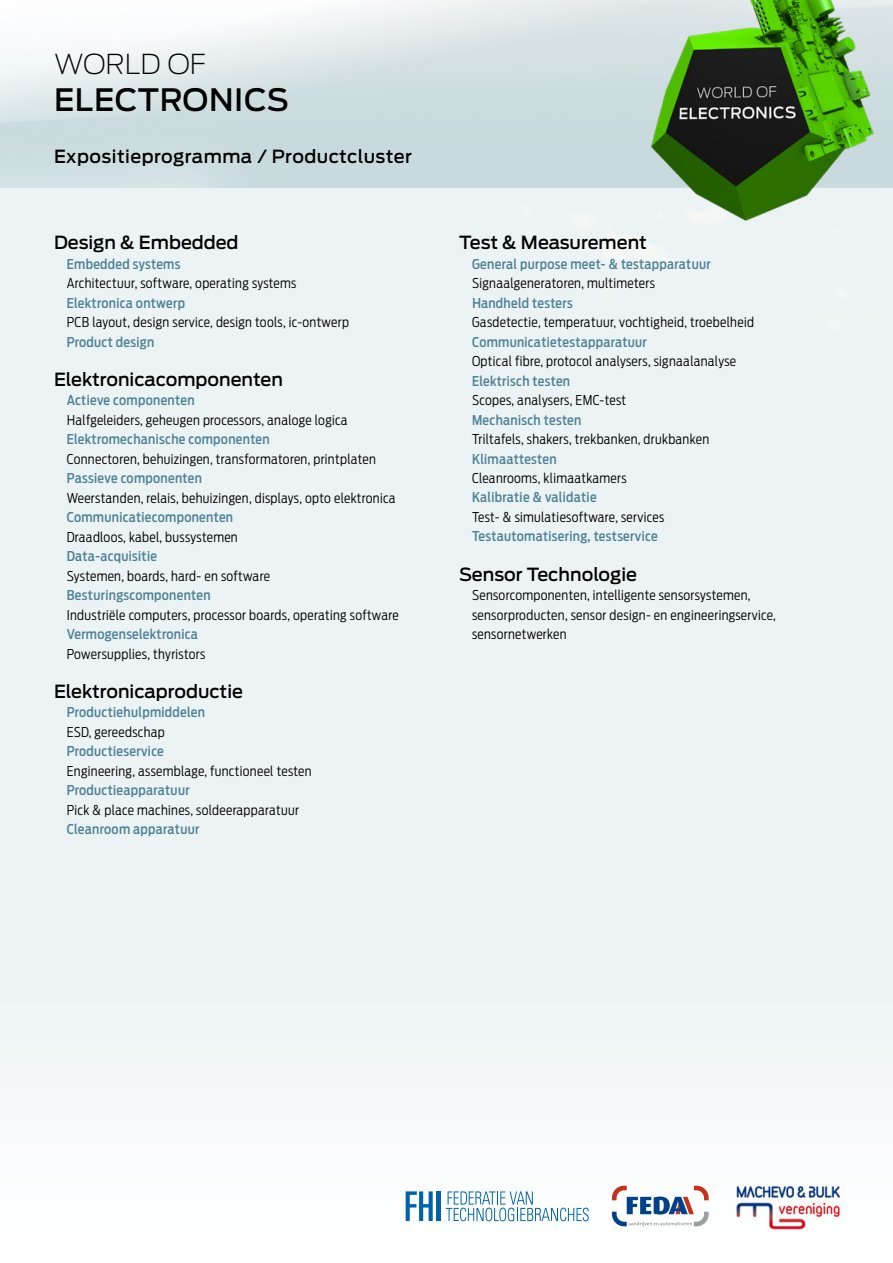
<style>
.page{position:relative;width:893px;height:1263px;background:#fff}
.page>*{position:absolute;margin:0;border:0;box-sizing:border-box;transform-origin:0 0}
.t1{font:500 30.6px "Antenna";letter-spacing:.02em;color:#000}
.t2{font:200 27.3px "Antenna";color:#000}
.t3{font:500 18px "Antenna";color:#000}
.t4{font:500 18px "Antenna";letter-spacing:.025em;color:#000}
.t5{font:300 13.5px/19.5px "Antenna Cond";letter-spacing:.025em;color:#000}
.t6{font:500 13.5px "Antenna Cond";letter-spacing:.025em;color:#4f8196}
</style>
<div class="page">
<img style="left:0;top:187px;width:893px;height:1040px">
<svg style="left:446px;top:1191px;width:143px;height:30px"></svg>
<svg style="left:406px;top:1191px;width:27px;height:30px"></svg>
<hr style="left:437px;top:1191px;width:4px;height:30px;background:#0062ac">
<svg style="left:612px;top:1186px;width:97px;height:40px"></svg>
<img style="left:730px;top:1175px;width:114px;height:55px">
<img style="left:485px;top:0;width:408px;height:230px">
<h2 class="t2" style="left:54px;top:48px;width:153px">WORLD OF</h2>
<h1 class="t1" style="left:54px;top:82px;width:236px">ELECTRONICS</h1>
<h3 class="t4" style="left:54px;top:146px;width:359px">Expositieprogramma / Productcluster</h3>
<h3 class="t3" style="left:54px;top:232px;width:186px">Design &amp; Embedded</h3>
<p class="t6" style="left:67px;top:256px;width:115px">Embedded systems</p>
<p class="t5" style="left:67px;top:273px;width:231px">Architectuur, software, operating systems</p>
<p class="t6" style="left:67px;top:295px;width:120px">Elektronica ontwerp</p>
<p class="t5" style="left:67px;top:312px;width:284px">PCB layout, design service, design tools, ic-ontwerp</p>
<p class="t6" style="left:67px;top:334px;width:89px">Product design</p>
<h3 class="t3" style="left:54px;top:368px;width:230px">Elektronicacomponenten</h3>
<p class="t6" style="left:67px;top:392px;width:129px">Actieve componenten</p>
<p class="t5" style="left:67px;top:410px;width:282px">Halfgeleiders, geheugen processors, analoge logica</p>
<p class="t6" style="left:67px;top:431px;width:205px">Elektromechanische componenten</p>
<p class="t5" style="left:67px;top:449px;width:311px">Connectoren, behuizingen, transformatoren, printplaten</p>
<p class="t6" style="left:67px;top:470px;width:137px">Passieve componenten</p>
<p class="t5" style="left:67px;top:488px;width:330px">Weerstanden, relais, behuizingen, displays, opto elektronica</p>
<p class="t6" style="left:67px;top:509px;width:168px">Communicatiecomponenten</p>
<p class="t5" style="left:67px;top:527px;width:173px">Draadloos, kabel, bussystemen</p>
<p class="t6" style="left:67px;top:548px;width:92px">Data-acquisitie</p>
<p class="t5" style="left:67px;top:566px;width:205px">Systemen, boards, hard- en software</p>
<p class="t6" style="left:67px;top:587px;width:145px">Besturingscomponenten</p>
<p class="t5" style="left:67px;top:605px;width:334px">Industriële computers, processor boards, operating software</p>
<p class="t6" style="left:67px;top:626px;width:133px">Vermogenselektronica</p>
<p class="t5" style="left:67px;top:644px;width:140px">Powersupplies, thyristors</p>
<h3 class="t3" style="left:54px;top:680px;width:191px">Elektronicaproductie</h3>
<p class="t6" style="left:67px;top:704px;width:140px">Productiehulpmiddelen</p>
<p class="t5" style="left:67px;top:722px;width:100px">ESD, gereedschap</p>
<p class="t6" style="left:67px;top:743px;width:99px">Productieservice</p>
<p class="t5" style="left:67px;top:761px;width:246px">Engineering, assemblage, functioneel testen</p>
<p class="t6" style="left:67px;top:782px;width:124px">Productieapparatuur</p>
<p class="t5" style="left:67px;top:800px;width:234px">Pick &amp; place machines, soldeerapparatuur</p>
<p class="t6" style="left:67px;top:821px;width:134px">Cleanroom apparatuur</p>
<h3 class="t3" style="left:459px;top:232px;width:189px">Test &amp; Measurement</h3>
<p class="t6" style="left:472px;top:256px;width:240px">General purpose meet- &amp; testapparatuur</p>
<p class="t5" style="left:472px;top:273px;width:184px">Signaalgeneratoren, multimeters</p>
<p class="t6" style="left:472px;top:295px;width:102px">Handheld testers</p>
<p class="t5" style="left:472px;top:312px;width:283px">Gasdetectie, temperatuur, vochtigheid, troebelheid</p>
<p class="t6" style="left:472px;top:334px;width:176px">Communicatietestapparatuur</p>
<p class="t5" style="left:472px;top:351px;width:266px">Optical fibre, protocol analysers, signaalanalyse</p>
<p class="t6" style="left:472px;top:373px;width:100px">Elektrisch testen</p>
<p class="t5" style="left:472px;top:390px;width:156px">Scopes, analysers, EMC-test</p>
<p class="t6" style="left:472px;top:411px;width:111px">Mechanisch testen</p>
<p class="t5" style="left:472px;top:429px;width:239px">Triltafels, shakers, trekbanken, drukbanken</p>
<p class="t6" style="left:472px;top:450px;width:86px">Klimaattesten</p>
<p class="t5" style="left:472px;top:468px;width:156px">Cleanrooms, klimaatkamers</p>
<p class="t6" style="left:472px;top:489px;width:126px">Kalibratie &amp; validatie</p>
<p class="t5" style="left:472px;top:507px;width:194px">Test- &amp; simulatiesoftware, services</p>
<p class="t6" style="left:472px;top:528px;width:187px">Testautomatisering, testservice</p>
<h3 class="t3" style="left:459px;top:563px;width:179px">Sensor Technologie</h3>
<p class="t5" style="left:472px;top:585px;width:305px">Sensorcomponenten, intelligente sensorsystemen, sensorproducten, sensor design- en engineeringservice, sensornetwerken</p>
</div>
